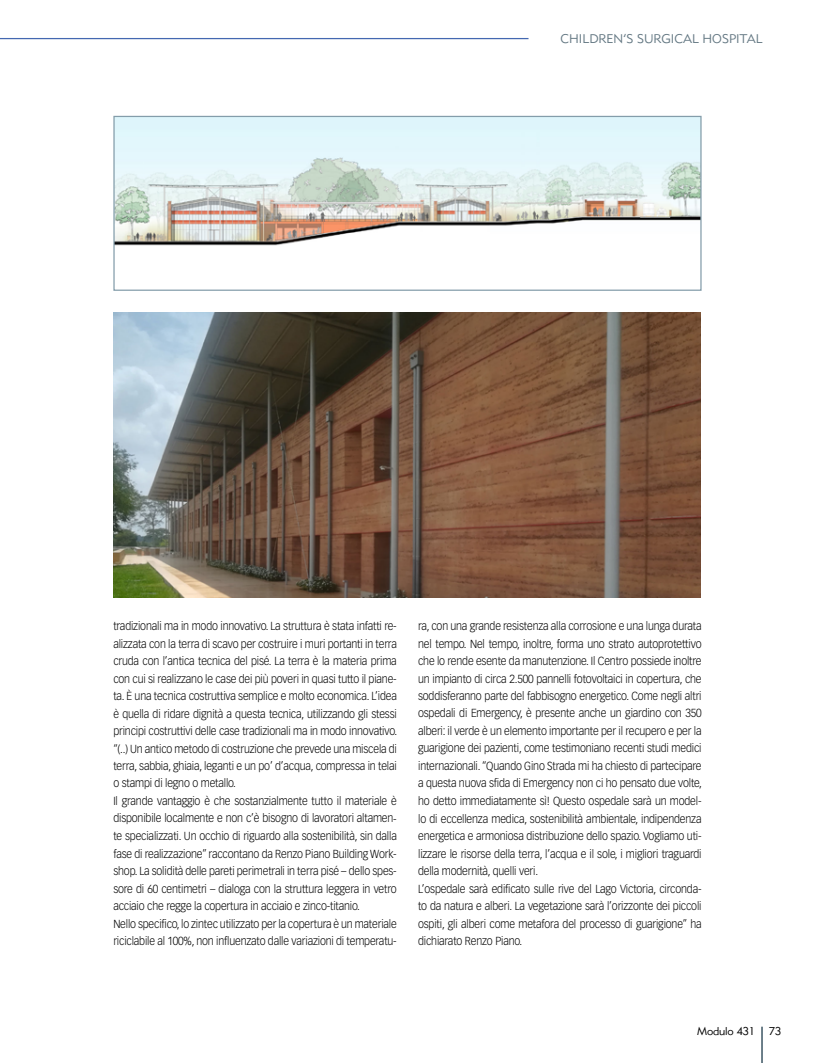
<style>
.page{position:relative;width:815px;height:1063px;background:#fff}
.page>*{position:absolute;margin:0;border:0;box-sizing:border-box;transform-origin:0 0}
.t1{font:12.5px "Metro Lite Two";color:#647883}
.t2{font:300 11.5px/17.5px "Vectora LT Std";letter-spacing:-.015em;color:#000;scale:.92 1}
.t3{font:11.25px "Metro Lite Two";letter-spacing:-.015em;color:#000}
</style>
<div class="page">
<hr style="left:761px;top:1027px;width:2px;height:36px;background:#647883">
<hr style="left:0;top:38px;width:528px;height:1px;background:#4468b1">
<img style="left:115px;top:118px;width:585px;height:128px">
<div style="left:113px;top:116px;width:589px;height:175px;border:1px solid #849daa"></div>
<img style="left:113px;top:312px;width:588px;height:285px">
<p class="t1" style="left:560px;top:31px;width:204px">CHILDREN’S SURGICAL HOSPITAL</p>
<p class="t2" style="left:113px;top:617px;width:310px">tradizionali ma in modo innovativo. La struttura è stata infatti re&shy;alizzata con la terra di scavo per costruire i muri portanti in terra cruda con l’antica tecnica del pisé. La terra è la materia prima con cui si realizzano le case dei più poveri in quasi tutto il piane&shy;ta. È una tecnica costruttiva semplice e molto economica. L’idea è quella di ridare dignità a questa tecnica, utilizzando gli stessi principi costruttivi delle case tradizionali ma in modo innovativo. “(..) Un antico metodo di costruzione che prevede una miscela di terra, sabbia, ghiaia, leganti e un po’ d’acqua, compressa in telai o stampi di legno o metallo.<br>Il grande vantaggio è che sostanzialmente tutto il materiale è disponibile localmente e non c’è bisogno di lavoratori altamen&shy;te specializzati. Un occhio di riguardo alla sostenibilità, sin dalla fase di realizzazione” raccontano da Renzo Piano Building Work&shy;shop. La solidità delle pareti perimetrali in terra pisé – dello spes&shy;sore di 60 centimetri – dialoga con la struttura leggera in vetro acciaio che regge la copertura in acciaio e zinco-titanio.<br>Nello specifico, lo zintec utilizzato per la copertura è un materiale riciclabile al 100%, non influenzato dalle variazioni di temperatu-</p>
<p class="t2" style="left:418px;top:617px;width:310px">ra, con una grande resistenza alla corrosione e una lunga durata nel tempo. Nel tempo, inoltre, forma uno strato autoprotettivo che lo rende esente da manutenzione. Il Centro possiede inoltre un impianto di circa 2.500 pannelli fotovoltaici in copertura, che soddisferanno parte del fabbisogno energetico. Come negli altri ospedali di Emergency, è presente anche un giardino con 350 alberi: il verde è un elemento importante per il recupero e per la guarigione dei pazienti, come testimoniano recenti studi medici internazionali. “Quando Gino Strada mi ha chiesto di partecipare a questa nuova sfida di Emergency non ci ho pensato due volte, ho detto immediatamente sì! Questo ospedale sarà un model&shy;lo di eccellenza medica, sostenibilità ambientale, indipendenza energetica e armoniosa distribuzione dello spazio. Vogliamo uti&shy;lizzare le risorse della terra, l’acqua e il sole, i migliori traguardi della modernità, quelli veri.<br>L’ospedale sarà edificato sulle rive del Lago Victoria, circonda&shy;to da natura e alberi. La vegetazione sarà l’orizzonte dei piccoli ospiti, gli alberi come metafora del processo di guarigione” ha dichiarato Renzo Piano.</p>
<p class="t3" style="left:697px;top:1025px;width:86px">Modulo 431 73</p>
</div>
